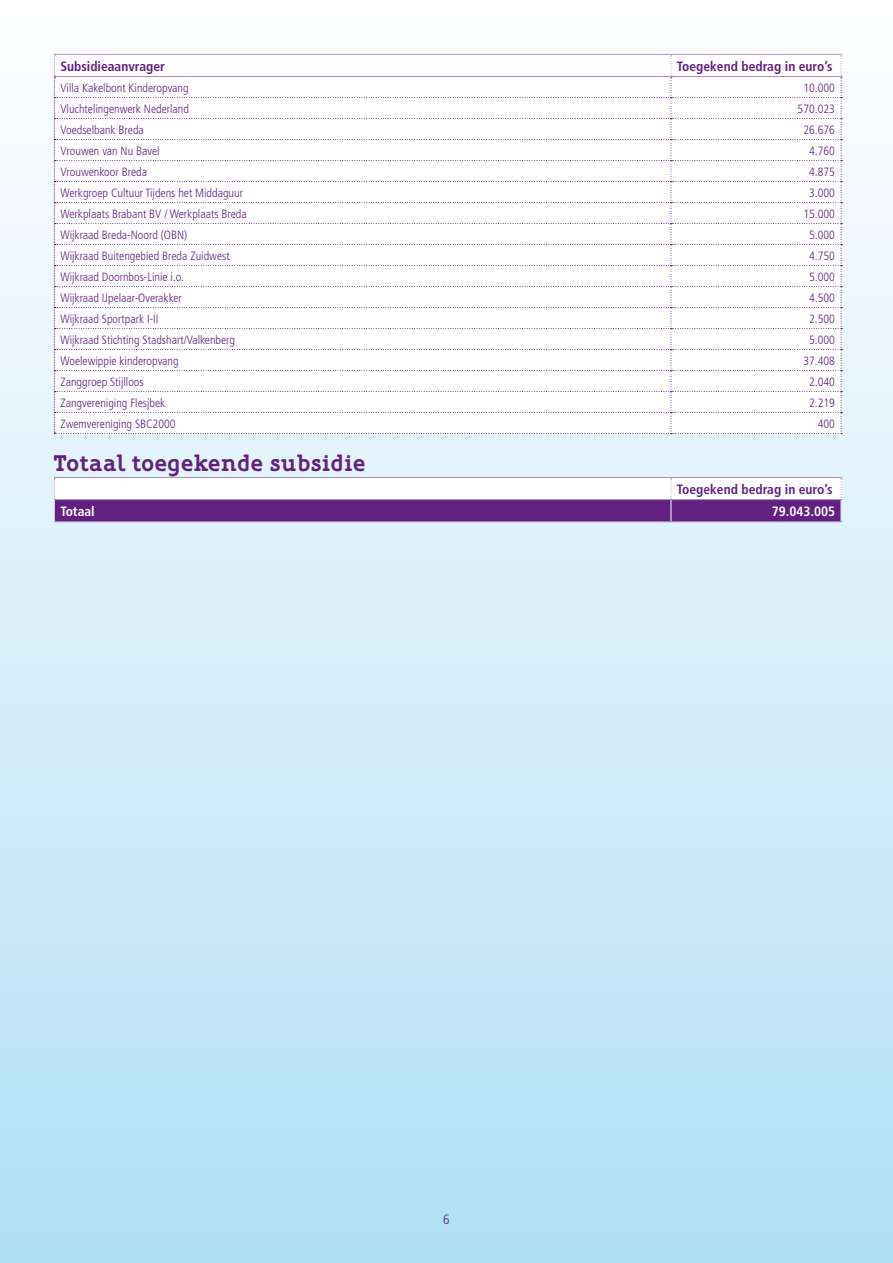
<style>
.page{position:relative;width:893px;height:1263px;background:#fff}
.page>*{position:absolute;margin:0;border:0;box-sizing:border-box;transform-origin:0 0}
._8_Thematafel_kop{font:700 22.5px "Oblik Serif";color:#622181}
._4_koprij_tabel_vet{font:700 condensed 13.5px "Frutiger LT Std";color:#622181}
._12_tabel_kop_wit_be{font:700 condensed 13.5px "Frutiger LT Std";color:#fff}
._11_Tabel_kop_wit{font:700 condensed 13.5px "Frutiger LT Std";color:#fff}
.t1{font:300 condensed 13.5px "Frutiger LT Std";color:#622181}
._5_tabel_links{font:300 condensed 12px "Frutiger LT Std";color:#622181}
._10_tabel_rechts_lig{font:300 condensed 12px "Frutiger LT Std";color:#622181}
</style>
<div class="page">
<div style="left:0;top:0;width:893px;height:1263px;background:linear-gradient(to bottom,#fff,#b1dff5)"></div>
<hr style="left:54px;top:54px;width:617px;height:1px;background:#ac8dbc">
<hr style="left:671px;top:54px;width:170px;height:1px;background:#ac8dbc">
<svg style="left:54px;top:55px;width:788px;height:379px"></svg>
<hr style="left:671px;top:76px;width:170px;height:1px;background:#ac8dbc">
<svg style="left:54px;top:477px;width:788px;height:45px"></svg>
<hr style="left:54px;top:521px;width:617px;height:1px;background:#ac8dbc">
<hr style="left:671px;top:521px;width:170px;height:1px;background:#ac8dbc">
<p class="_4_koprij_tabel_vet" style="left:60px;top:58px;width:106px">Subsidieaanvrager</p>
<p class="_4_koprij_tabel_vet" style="left:677px;top:58px;width:157px">Toegekend bedrag in euro’s</p>
<p class="_5_tabel_links" style="left:60px;top:81px;width:130px">Villa Kakelbont Kinderopvang</p>
<p class="_10_tabel_rechts_lig" style="left:803px;top:81px;width:33px">10.000</p>
<p class="_5_tabel_links" style="left:60px;top:102px;width:130px">Vluchtelingenwerk Nederland</p>
<p class="_10_tabel_rechts_lig" style="left:798px;top:102px;width:39px">570.023</p>
<p class="_5_tabel_links" style="left:60px;top:123px;width:85px">Voedselbank Breda</p>
<p class="_10_tabel_rechts_lig" style="left:803px;top:123px;width:33px">26.676</p>
<p class="_5_tabel_links" style="left:60px;top:144px;width:101px">Vrouwen van Nu Bavel</p>
<p class="_10_tabel_rechts_lig" style="left:809px;top:144px;width:27px">4.760</p>
<p class="_5_tabel_links" style="left:60px;top:165px;width:88px">Vrouwenkoor Breda</p>
<p class="_10_tabel_rechts_lig" style="left:809px;top:165px;width:27px">4.875</p>
<p class="_5_tabel_links" style="left:60px;top:186px;width:184px">Werkgroep Cultuur Tijdens het Middaguur</p>
<p class="_10_tabel_rechts_lig" style="left:809px;top:186px;width:27px">3.000</p>
<p class="_5_tabel_links" style="left:60px;top:207px;width:188px">Werkplaats Brabant BV / Werkplaats Breda</p>
<p class="_10_tabel_rechts_lig" style="left:803px;top:207px;width:33px">15.000</p>
<p class="_5_tabel_links" style="left:60px;top:228px;width:128px">Wijkraad Breda-Noord (OBN)</p>
<p class="_10_tabel_rechts_lig" style="left:809px;top:228px;width:27px">5.000</p>
<p class="_5_tabel_links" style="left:60px;top:249px;width:171px">Wijkraad Buitengebied Breda Zuidwest</p>
<p class="_10_tabel_rechts_lig" style="left:809px;top:249px;width:27px">4.750</p>
<p class="_5_tabel_links" style="left:60px;top:270px;width:125px">Wijkraad Doornbos-Linie i.o.</p>
<p class="_10_tabel_rechts_lig" style="left:809px;top:270px;width:27px">5.000</p>
<p class="_5_tabel_links" style="left:60px;top:291px;width:123px">Wijkraad IJpelaar-Overakker</p>
<p class="_10_tabel_rechts_lig" style="left:809px;top:291px;width:27px">4.500</p>
<p class="_5_tabel_links" style="left:60px;top:312px;width:100px">Wijkraad Sportpark I-II</p>
<p class="_10_tabel_rechts_lig" style="left:809px;top:312px;width:27px">2.500</p>
<p class="_5_tabel_links" style="left:60px;top:333px;width:176px">Wijkraad Stichting Stadshart/Valkenberg</p>
<p class="_10_tabel_rechts_lig" style="left:809px;top:333px;width:27px">5.000</p>
<p class="_5_tabel_links" style="left:60px;top:354px;width:120px">Woelewippie kinderopvang</p>
<p class="_10_tabel_rechts_lig" style="left:803px;top:354px;width:33px">37.408</p>
<p class="_5_tabel_links" style="left:60px;top:375px;width:85px">Zanggroep Stijlloos</p>
<p class="_10_tabel_rechts_lig" style="left:809px;top:375px;width:27px">2.040</p>
<p class="_5_tabel_links" style="left:60px;top:396px;width:106px">Zangvereniging Flesjbek</p>
<p class="_10_tabel_rechts_lig" style="left:809px;top:396px;width:27px">2.219</p>
<p class="_5_tabel_links" style="left:60px;top:417px;width:117px">Zwemvereniging SBC2000</p>
<p class="_10_tabel_rechts_lig" style="left:818px;top:417px;width:19px">400</p>
<h2 class="_8_Thematafel_kop" style="left:54px;top:451px;width:313px">Totaal toegekende subsidie</h2>
<p class="_4_koprij_tabel_vet" style="left:677px;top:481px;width:157px">Toegekend bedrag in euro’s</p>
<p class="_11_Tabel_kop_wit" style="left:60px;top:503px;width:36px">Totaal</p>
<p class="_12_tabel_kop_wit_be" style="left:772px;top:503px;width:65px">79.043.005</p>
<p class="t1" style="left:443px;top:1212px;width:8px">6</p>
</div>
